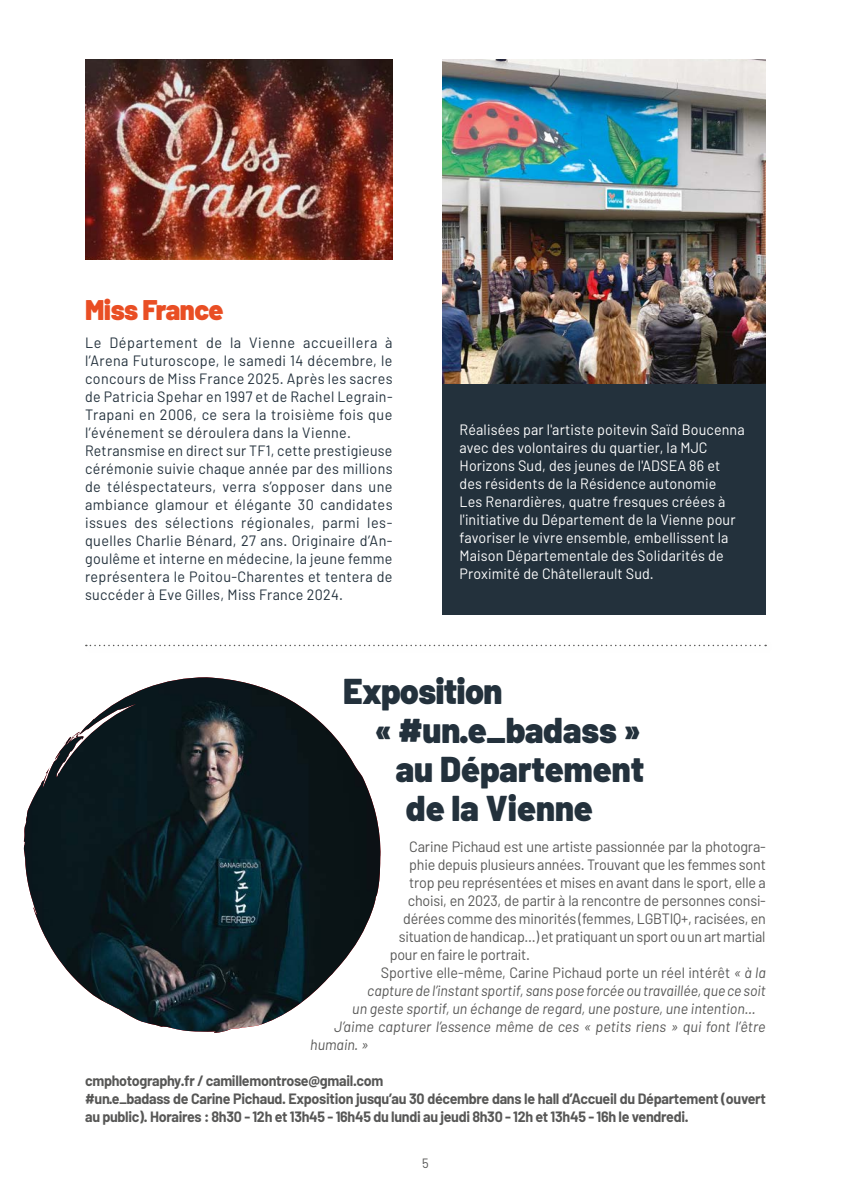
<style>
.page{position:relative;width:851px;height:1191px;background:#fff}
.page>*{position:absolute;margin:0;border:0;box-sizing:border-box;transform-origin:0 0}
.t1{font:900 36px "Barlow";color:#23313c;scale:.95 1}
.t2{font:900 36px "Barlow";letter-spacing:-.02em;color:#23313c;scale:.95 1}
.t3{font:900 28.5px "Barlow";letter-spacing:-.02em;color:#e94e24;scale:.95 1}
.t4{font:15px/18px "Barlow";letter-spacing:.03em;color:#23313c;scale:.96 1}
.t5{font:15px "Barlow";letter-spacing:-.015em;color:#575756;scale:.95 1}
.t6{font:15px/18px "Barlow";letter-spacing:.01em;color:#fff;scale:.95 1}
.t7{font:700 15px/18px "Barlow";letter-spacing:-.02em;color:#575756;scale:.95 1}
.t8{font:italic 15px "Barlow";color:#575756;scale:.95 1}
.t9{font:italic 15px "Barlow";color:#575756;scale:.94 1}
.t10{font:italic 15px "Barlow";color:#575756;scale:.96 1}
.t11{font:15px "Barlow";letter-spacing:-.015em;color:#575756;scale:.96 1}
.t12{font:13.5px "Barlow";color:#575756;scale:.95 1}
.s1{font-style:italic}
</style>
<div class="page">
<div style="left:442px;top:384px;width:323px;height:231px;background:#23313c"></div>
<img style="left:442px;top:60px;width:323px;height:324px">
<img style="left:85px;top:60px;width:307px;height:199px">
<svg style="left:41px;top:677px;width:340px;height:355px"></svg>
<img style="left:24px;top:677px;width:182px;height:253px">
<svg style="left:86px;top:644px;width:680px;height:2px"></svg>
<h2 class="t3" style="left:85px;top:292px;width:147px">Miss France</h2>
<p class="t4" style="left:85px;top:333px;width:322px">Le Département de la Vienne accueillera à l’Arena Futuroscope, le samedi 14 décembre, le concours de Miss France 2025. Après les sacres de Patricia Spehar en 1997 et de Rachel Legrain-Trapani en 2006, ce sera la troisième fois que l’événement se déroulera dans la Vienne.<br>Retransmise en direct sur TF1, cette prestigieuse cérémonie suivie chaque année par des millions de téléspectateurs, verra s’opposer dans une ambiance glamour et élégante 30 candidates issues des sélections régionales, parmi les&shy;quelles Charlie Bénard, 27 ans. Originaire d’An&shy;goulême et interne en médecine, la jeune femme représentera le Poitou-Charentes et tentera de succéder à Eve Gilles, Miss France 2024.</p>
<p class="t6" style="left:459px;top:420px;width:302px">Réalisées par l'artiste poitevin Saïd Boucenna avec des volontaires du quartier, la MJC Horizons Sud, des jeunes de l'ADSEA 86 et des résidents de la Résidence autonomie<br>Les Renardières, quatre fresques créées à l'initiative du Département de la Vienne pour favoriser le vivre ensemble, embellissent la Maison Départementale des Solidarités de Proximité de Châtellerault Sud.</p>
<h1 class="t2" style="left:343px;top:668px;width:169px">Exposition</h1>
<h1 class="t1" style="left:375px;top:707px;width:281px">« #un·e_badass »</h1>
<h1 class="t1" style="left:396px;top:746px;width:263px">au Département</h1>
<h1 class="t1" style="left:406px;top:785px;width:198px">de la Vienne</h1>
<p class="t11" style="left:409px;top:837px;width:373px">Carine Pichaud est une artiste passionnée par la photogra-</p>
<p class="t5" style="left:409px;top:855px;width:377px">phie depuis plusieurs années. Trouvant que les femmes sont</p>
<p class="t5" style="left:409px;top:873px;width:377px">trop peu représentées et mises en avant dans le sport, elle a</p>
<p class="t5" style="left:408px;top:891px;width:378px">choisi, en 2023, de partir à la rencontre de personnes consi-</p>
<p class="t5" style="left:403px;top:909px;width:383px">dérées comme des minorités (femmes, LGBTIQ+, racisées, en</p>
<p class="t5" style="left:399px;top:927px;width:387px">situation de handicap…) et pratiquant un sport ou un art martial</p>
<p class="t5" style="left:390px;top:945px;width:149px">pour en faire le portrait.</p>
<p class="t5" style="left:381px;top:963px;width:407px">Sportive elle-même, Carine Pichaud porte un réel intérêt <span class="s1">« à la</span></p>
<p class="t9" style="left:367px;top:981px;width:425px">capture de l’instant sportif, sans pose forcée ou travaillée, que ce soit</p>
<p class="t8" style="left:352px;top:999px;width:426px">un geste sportif, un échange de regard, une posture, une intention…</p>
<p class="t10" style="left:334px;top:1017px;width:451px">J’aime capturer l’essence même de ces « petits riens » qui font l’être</p>
<p class="t8" style="left:310px;top:1035px;width:63px">humain. »</p>
<p class="t7" style="left:85px;top:1071px;width:718px">cmphotography.fr / camillemontrose@gmail.com<br>#un·e_badass de Carine Pichaud. Exposition jusqu’au 30 décembre dans le hall d’Accueil du Département (ouvert au public). Horaires : 8h30 - 12h et 13h45 - 16h45 du lundi au jeudi 8h30 - 12h et 13h45 - 16h le vendredi.</p>
<p class="t12" style="left:422px;top:1155px;width:8px">5</p>
</div>
